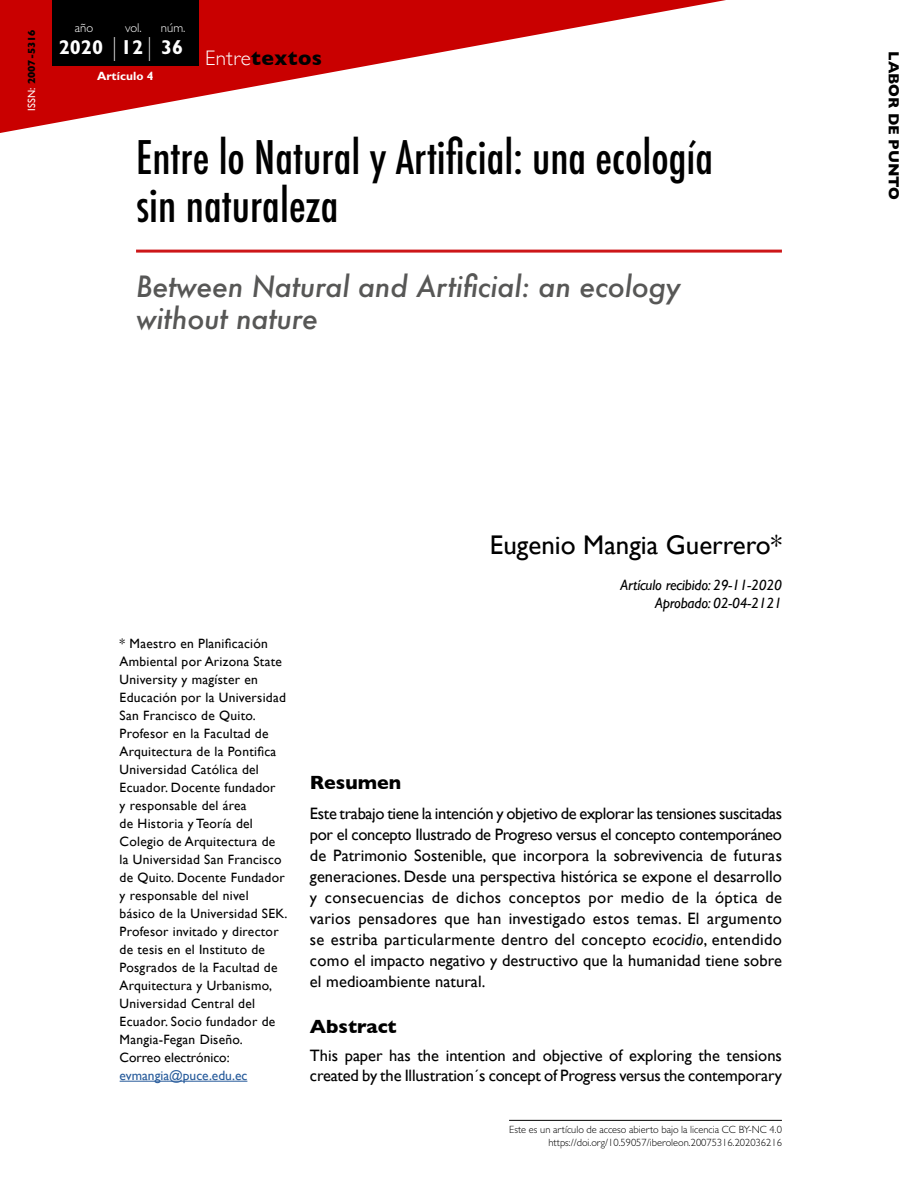
<style>
.page{position:relative;width:918px;height:1188px;background:#fff}
.page>*{position:absolute;margin:0;border:0;box-sizing:border-box;transform-origin:0 0}
._2_TITULOS{font:500 condensed 45px/48px "Futura";color:#000}
._2_TITULOS_OTRA_LENG{font:italic 500 28.5px/31.5px "Futura";letter-spacing:-.01em;color:#575756}
._4_Autores{font:27px "Gill Sans";color:#000}
.t1{font:700 21px "Gill Sans";letter-spacing:.02em;color:#000}
.t2{font:700 20.1px "Gill Sans MT Pro";color:#fff}
._2_SUBTITULOS{font:700 19.5px "Gill Sans";color:#000}
._1_Cuerpo_General{font:16.5px/21px "Gill Sans";color:#000;text-align:justify}
._3_APROBACIÓN{font:italic 15px "Gill Sans";letter-spacing:-.01em;color:#000}
.t3{font:700 15px "Gill Sans";color:#000}
._5_Referencias_orill{font:13.5px/18px "Gill Sans";letter-spacing:.02em;color:#000}
._5_Referencias_orill-2{font:13.5px "Gill Sans";color:#275b9b}
._5_Referencias_orill-3{font:13.5px "Gill Sans";color:#000}
.t4{font:300 12.75px "Gill Sans MT Pro";color:#fff}
.t5{font:700 12px "Gill Sans MT Pro";color:#fff}
.t6{font:300 10.5px "Gill Sans MT Pro";color:#000}
.t7{font:700 10.5px "Gill Sans";color:#000}
.s1{font-weight:400;color:#fff}
.s2{font-weight:300;font-size:35.1px}
.s3{font-weight:300;color:#fff}
.s4{font-style:italic}
</style>
<div class="page">
<svg style="left:0;top:0;width:726px;height:133px"></svg>
<hr style="left:120px;top:1081px;width:127px;height:1px;background:#275b9b">
<hr style="left:136px;top:250px;width:646px;height:3px;background:#cd1719">
<svg style="left:50px;top:41px;width:432px;height:79px"></svg>
<div style="left:52px;top:0;width:147px;height:65px;background:#000"></div>
<hr style="left:509px;top:1120px;width:273px;height:1px;background:#000">
<p class="t7" style="left:23px;top:111px;width:83px;rotate:-90deg"><span class="s1">ISSN:</span> 2007-5316</p>
<p class="t4" style="left:75px;top:20px;width:20px">año</p>
<p class="t4" style="left:125px;top:20px;width:18px">vol.</p>
<p class="t4" style="left:161px;top:20px;width:26px">núm.</p>
<p class="t2" style="left:59px;top:35px;width:126px">2020 <span class="s2">1</span> 12 <span class="s2">1</span> 36</p>
<p class="t5" style="left:97px;top:69px;width:58px">Artículo 4</p>
<p class="t1" style="left:205px;top:41px;width:118px"><span class="s3">Entre</span>textos</p>
<p class="_2_TITULOS" style="left:136px;top:134px;width:579px">Entre lo Natural y Artificial: una ecología sin naturaleza</p>
<p class="_2_TITULOS_OTRA_LENG" style="left:136px;top:271px;width:546px">Between Natural and Artificial: an ecology without nature</p>
<p class="_5_Referencias_orill" style="left:120px;top:634px;width:169px">* Maestro en Planificación<br>Ambiental por Arizona State<br>University y magíster en<br>Educación por la Universidad<br>San Francisco de Quito.<br>Profesor en la Facultad de<br>Arquitectura de la Pontifica<br>Universidad Católica del<br>Ecuador. Docente fundador<br>y responsable del área<br>de Historia y Teoría del<br>Colegio de Arquitectura de la Universidad San Francisco de Quito. Docente Fundador y responsable del nivel<br>básico de la Universidad SEK.<br>Profesor invitado y director de tesis en el Instituto de<br>Posgrados de la Facultad de<br>Arquitectura y Urbanismo,<br>Universidad Central del<br>Ecuador. Socio fundador de<br>Mangia-Fegan Diseño.</p>
<p class="_5_Referencias_orill-3" style="left:120px;top:1050px;width:112px">Correo electrónico:</p>
<p class="_5_Referencias_orill-2" style="left:120px;top:1068px;width:129px">evmangia@puce.edu.ec</p>
<p class="_4_Autores" style="left:490px;top:529px;width:293px">Eugenio Mangia Guerrero*</p>
<p class="_3_APROBACIÓN" style="left:620px;top:577px;width:163px">Artículo recibido: 29-11-2020</p>
<p class="_3_APROBACIÓN" style="left:655px;top:595px;width:128px">Aprobado: 02-04-2121</p>
<p class="_2_SUBTITULOS" style="left:310px;top:767px;width:93px">Resumen</p>
<p class="_1_Cuerpo_General" style="left:310px;top:803px;width:474px">Este trabajo tiene la intención y objetivo de explorar las tensiones suscitadas por el concepto Ilustrado de Progreso versus el concepto contemporáneo de Patrimonio Sostenible, que incorpora la sobrevivencia de futuras generaciones. Desde una perspectiva histórica se expone el desarrollo y consecuencias de dichos conceptos por medio de la óptica de varios pensadores que han investigado estos temas. El argumento se estriba particularmente dentro del concepto <span class="s4">ecocidio</span>, entendido como el impacto negativo y destructivo que la humanidad tiene sobre el medioambiente natural.</p>
<p class="_2_SUBTITULOS" style="left:310px;top:1011px;width:88px">Abstract</p>
<p class="_1_Cuerpo_General" style="left:310px;top:1046px;width:474px;line-height:19.5px">This paper has the intention and objective of exploring the tensions created by the Illustration´s concept of Progress versus the contemporary</p>
<p class="t6" style="left:509px;top:1123px;width:274px">Este es un artículo de acceso abierto bajo la licencia CC BY-NC 4.0</p>
<p class="t6" style="left:548px;top:1136px;width:235px">https://doi.org/10.59057/iberoleon.20075316.202036216</p>
<p class="t3" style="left:906px;top:51px;width:150px;rotate:90deg">LABOR DE PUNTO</p>
</div>
